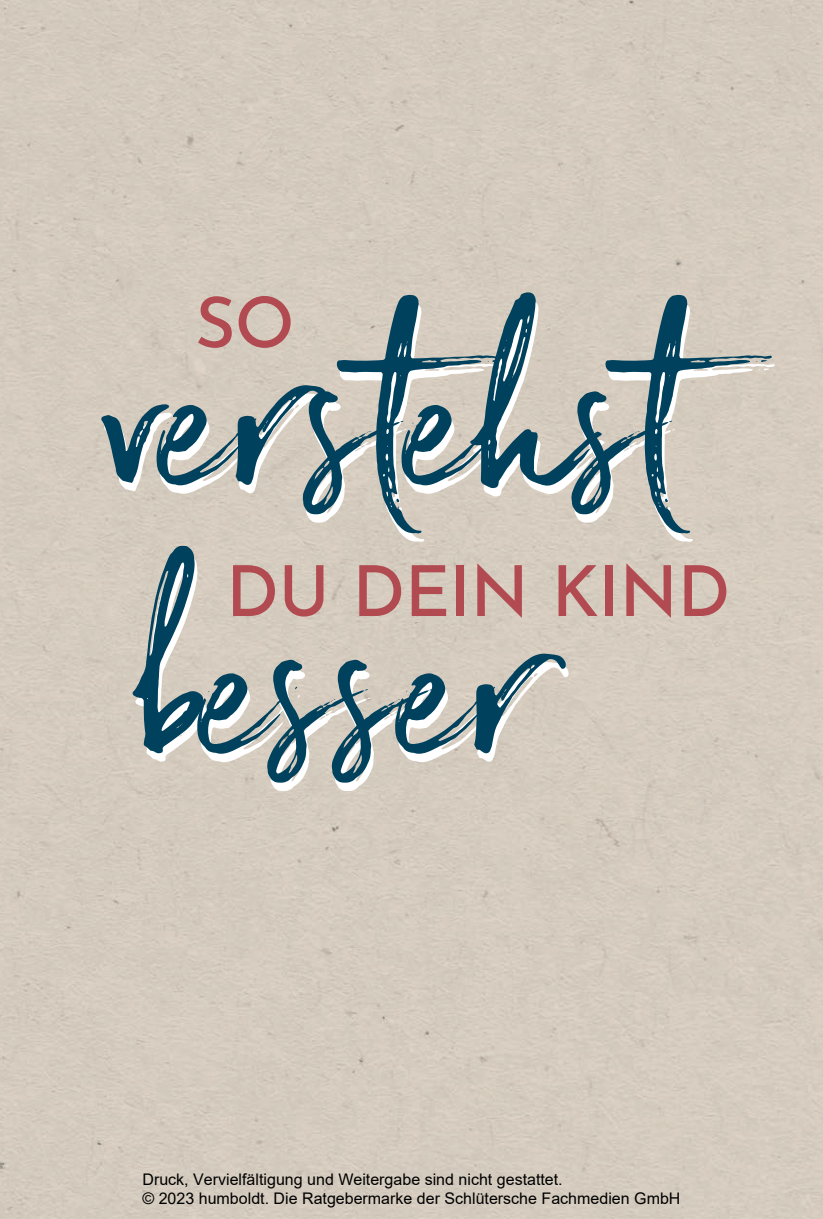
<style>
.page{position:relative;width:823px;height:1219px;background:#fff}
.page>*{position:absolute;margin:0;border:0;box-sizing:border-box;transform-origin:0 0}
.t1{font:336px "Broadcast Matter";letter-spacing:-.04em;color:#00415d}
.t2{font:500 70px "Josefin Sans";letter-spacing:-.01em;color:#b24b51}
.t3{font:16px/19.2px "Arial";color:#000}
</style>
<div class="page">
<div style="left:0;top:0;width:822px;height:1219px;background:#d5cbbe"></div>
<p class="t1" style="left:90px;top:206px;width:602px">verstehst</p>
<p class="t2" style="left:226px;top:539px;width:505px">DU DEIN KIND</p>
<p class="t2" style="left:195px;top:271px;width:101px">SO</p>
<p class="t1" style="left:119px;top:474px;width:437px">besser</p>
<p class="t3" style="left:142px;top:1170px;width:539px">Druck, Vervielfältigung und Weitergabe sind nicht gestattet.<br>© 2023 humboldt. Die Ratgebermarke der Schlütersche Fachmedien GmbH</p>
</div>
